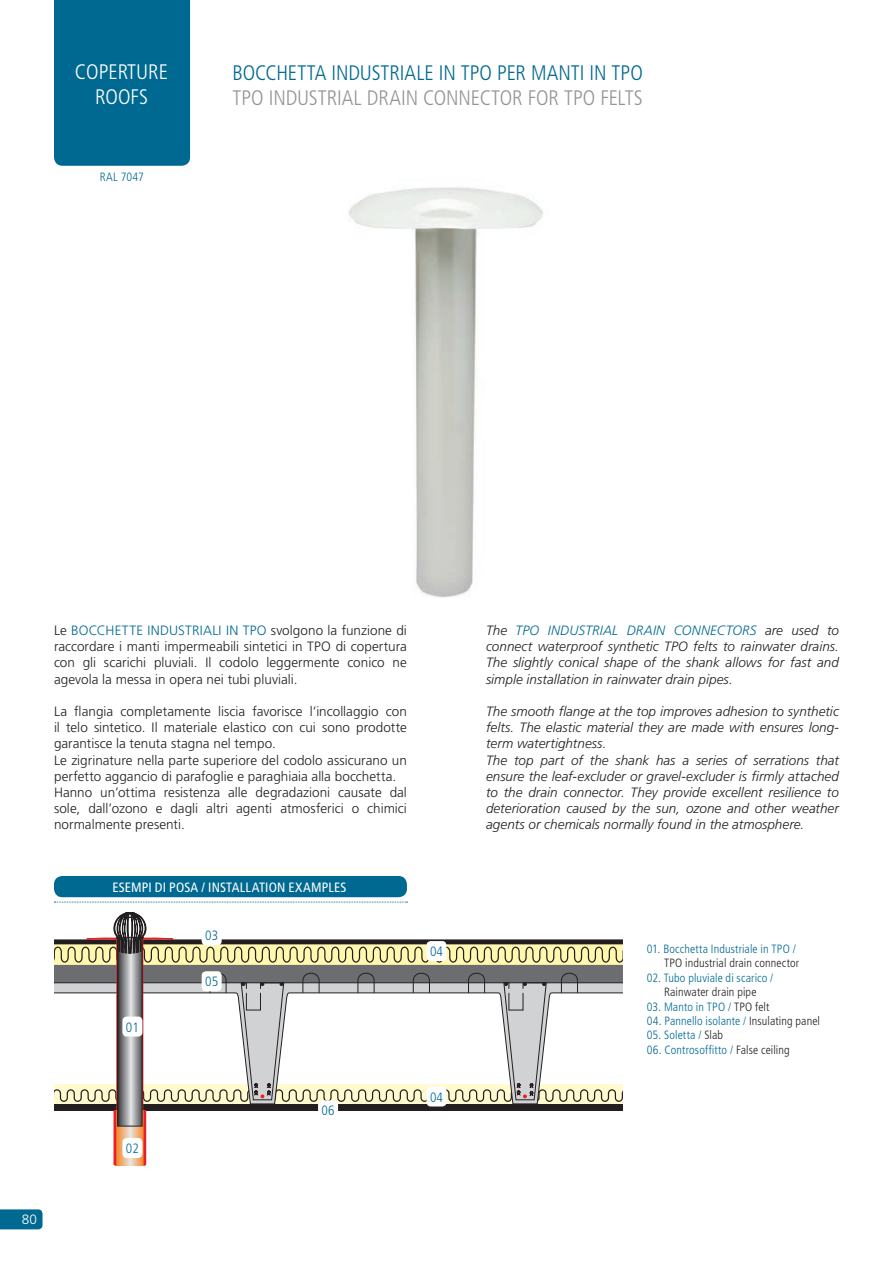
<style>
.page{position:relative;width:893px;height:1263px;background:#fff}
.page>*{position:absolute;margin:0;border:0;box-sizing:border-box;transform-origin:0 0}
.t1{font:300 condensed 21px "Frutiger LT Std";letter-spacing:-.005em;color:#006991}
.t2{font:300 condensed 21px "Frutiger LT Std";color:#939598}
.t3{font:300 condensed 21px/25.2px "Frutiger LT Std";color:#fff;text-align:center}
.t4{font:300 13.5px/16.2px "Frutiger LT Std";color:#231f20;text-align:justify}
.t5{font:italic 300 13.5px/16.2px "Frutiger LT Std";color:#231f20;text-align:justify}
.t6{font:condensed 13.5px "Frutiger LT Std";letter-spacing:.01em;color:#fff}
.t7{font:300 condensed 13.5px "Frutiger LT Std";color:#006991}
.t8{font:300 13.5px "Frutiger LT Std";color:#fff}
.t9{font:300 condensed 12px "Frutiger LT Std";letter-spacing:.01em;color:#006991}
.t10{font:300 condensed 12px "Frutiger LT Std";letter-spacing:.01em;color:#231f20}
.s1{color:#006991}
.s2{color:#231f20}
</style>
<div class="page">
<svg style="left:54px;top:912px;width:569px;height:253px"></svg>
<img style="left:348px;top:187px;width:195px;height:411px">
<div style="left:122px;top:1016px;width:20px;height:20px;background:#fff;border-radius:4px"></div>
<div style="left:122px;top:1138px;width:20px;height:20px;background:#fff;border-radius:4px"></div>
<div style="left:426px;top:941px;width:20px;height:20px;background:#fff;border-radius:4px"></div>
<div style="left:426px;top:1086px;width:20px;height:20px;background:#fff;border-radius:4px"></div>
<div style="left:202px;top:971px;width:20px;height:20px;background:#fff;border-radius:4px"></div>
<div style="left:318px;top:1100px;width:20px;height:20px;background:#fff;border-radius:4px"></div>
<div style="left:202px;top:925px;width:20px;height:20px;background:#fff;border-radius:4px"></div>
<svg style="left:0;top:1209px;width:43px;height:20px"></svg>
<div style="left:54px;top:0;width:136px;height:166px;background:#006991"></div>
<div style="left:54px;top:876px;width:353px;height:21px;background:#006991;border-radius:9px"></div>
<svg style="left:54px;top:902px;width:354px;height:1px"></svg>
<h1 class="t3" style="left:75px;top:59px;width:95px">COPERTURE<br>ROOFS</h1>
<p class="t9" style="left:100px;top:170px;width:46px">RAL 7047</p>
<h1 class="t1" style="left:233px;top:60px;width:412px">BOCCHETTA INDUSTRIALE IN TPO PER MANTI IN TPO</h1>
<h1 class="t2" style="left:233px;top:86px;width:412px">TPO INDUSTRIAL DRAIN CONNECTOR FOR TPO FELTS</h1>
<p class="t4" style="left:54px;top:622px;width:354px">Le <span class="s1">BOCCHETTE INDUSTRIALI IN TPO</span> svolgono la funzione di raccordare i manti impermeabili sintetici in TPO di copertura con gli scarichi pluviali. Il codolo leggermente conico ne agevola la messa in opera nei tubi pluviali.</p>
<p class="t4" style="left:54px;top:703px;width:354px;text-align:left">La flangia completamente liscia favorisce l’incollaggio con il telo sintetico. Il materiale elastico con cui sono prodotte garantisce la tenuta stagna nel tempo.<br>Le zigrinature nella parte superiore del codolo assicurano un perfetto aggancio di parafoglie e paraghiaia alla bocchetta.<br>Hanno un’ottima resistenza alle degradazioni causate dal sole, dall’ozono e dagli altri agenti atmosferici o chimici normalmente presenti.</p>
<p class="t6" style="left:112px;top:879px;width:236px">ESEMPI DI POSA / INSTALLATION EXAMPLES</p>
<p class="t7" style="left:205px;top:928px;width:14px">03</p>
<p class="t7" style="left:126px;top:1019px;width:14px">01</p>
<p class="t7" style="left:126px;top:1141px;width:14px">02</p>
<p class="t7" style="left:205px;top:974px;width:14px">05</p>
<p class="t7" style="left:322px;top:1103px;width:14px">06</p>
<p class="t7" style="left:430px;top:944px;width:14px">04</p>
<p class="t7" style="left:430px;top:1089px;width:14px">04</p>
<p class="t8" style="left:22px;top:1212px;width:17px">80</p>
<p class="t5" style="left:486px;top:622px;width:354px">The <span class="s1">TPO INDUSTRIAL DRAIN CONNECTORS</span> are used to connect waterproof synthetic TPO felts to rainwater drains.<br>The slightly conical shape of the shank allows for fast and simple installation in rainwater drain pipes.</p>
<p class="t5" style="left:486px;top:703px;width:354px;text-align:left">The smooth flange at the top improves adhesion to synthetic felts. The elastic material they are made with ensures long&shy;term watertightness.<br>The top part of the shank has a series of serrations that ensure the leaf-excluder or gravel-excluder is firmly attached to the drain connector. They provide excellent resilience to deterioration caused by the sun, ozone and other weather agents or chemicals normally found in the atmosphere.</p>
<p class="t9" style="left:647px;top:942px;width:151px">01. Bocchetta Industriale in TPO /</p>
<p class="t10" style="left:664px;top:956px;width:137px">TPO industrial drain connector</p>
<p class="t9" style="left:647px;top:971px;width:128px">02. Tubo pluviale di scarico /</p>
<p class="t10" style="left:664px;top:985px;width:94px">Rainwater drain pipe</p>
<p class="t9" style="left:647px;top:1000px;width:124px">03. Manto in TPO / <span class="s2">TPO felt</span></p>
<p class="t9" style="left:647px;top:1014px;width:175px">04. Pannello isolante / <span class="s2">Insulating panel</span></p>
<p class="t9" style="left:647px;top:1028px;width:78px">05. Soletta / <span class="s2">Slab</span></p>
<p class="t9" style="left:647px;top:1043px;width:144px">06. Controsoffitto / <span class="s2">False ceiling</span></p>
</div>
